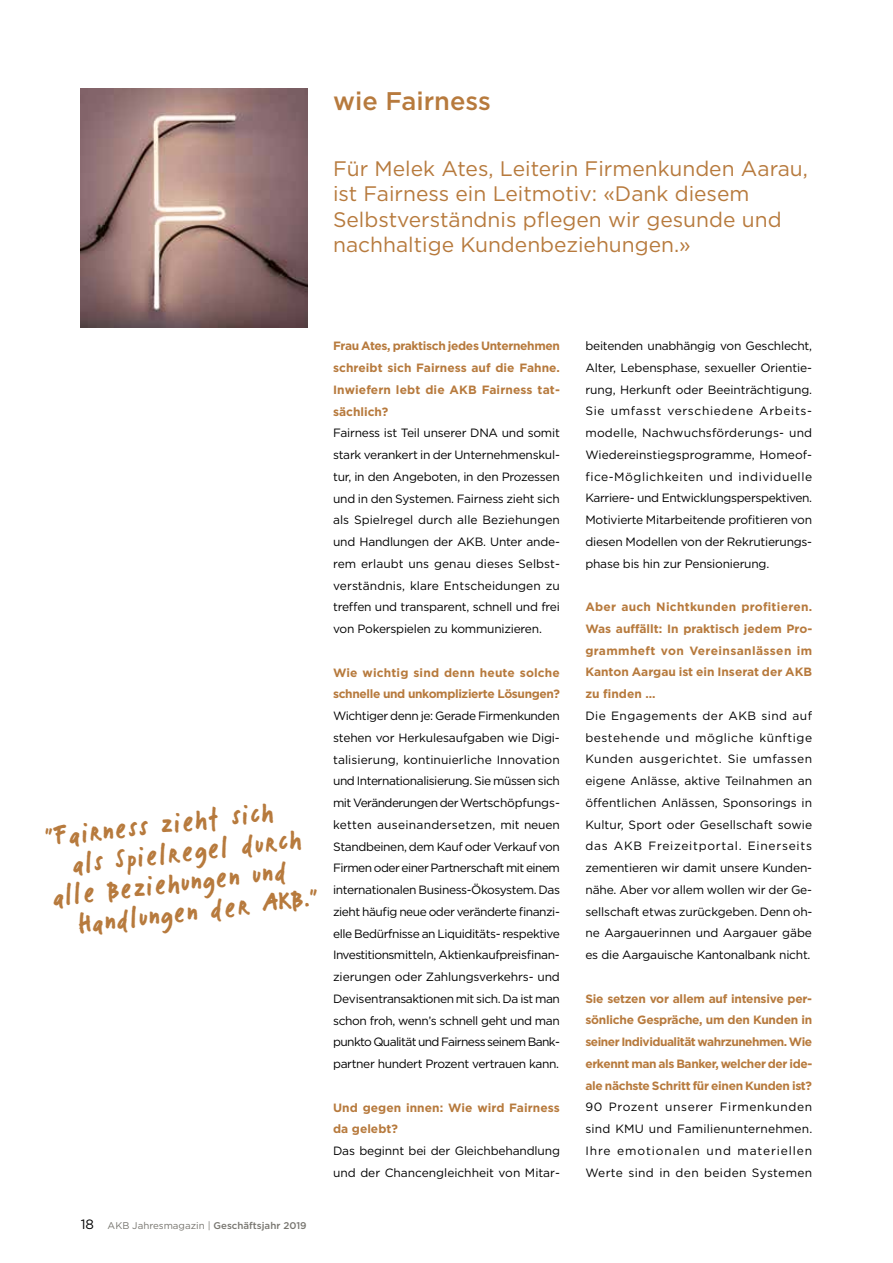
<style>
.page{position:relative;width:893px;height:1263px;background:#fff}
.page>*{position:absolute;margin:0;border:0;box-sizing:border-box;transform-origin:0 0}
.t1{font:45px "EPA Handschrift Bold";color:#b77a3d}
.t2{font:500 25.5px "Gotham";color:#b77a3d}
.t3{font:21px/25.5px "Gotham";color:#b77a3d}
.t4{font:12px/21.8px "Gotham";letter-spacing:-.02em;color:#000;text-align:justify}
.t5{font:700 12px/21.8px "Gotham";color:#b77a3d;text-align:justify}
.t6{font:700 12px/21.8px "Gotham";letter-spacing:-.03em;color:#b77a3d}
.t7{font:9.75px "Gotham";color:#77756f}
.s1{font-size:13.5px;color:#000}
.s2{font-weight:500}
</style>
<div class="page">
<img style="left:81px;top:88px;width:227px;height:239px">
<h2 class="t2" style="left:333px;top:84px;width:159px">wie Fairness</h2>
<h3 class="t3" style="left:333px;top:155px;width:476px">Für Melek Ates, Leiterin Firmenkunden Aarau, ist Fairness ein Leitmotiv: «Dank diesem Selbstverständnis pflegen wir gesunde und nachhaltige Kundenbeziehungen.»</h3>
<h1 class="t1" style="left:41px;top:803px;width:233px;rotate:-6deg">"Fairness zieht sich</h1>
<h1 class="t1" style="left:68px;top:830px;width:234px;rotate:-6deg">als Spielregel durch</h1>
<h1 class="t1" style="left:48px;top:862px;width:239px;rotate:-6deg">alle Beziehungen und</h1>
<h1 class="t1" style="left:75px;top:889px;width:244px;rotate:-6deg">Handlungen der AKB."</h1>
<p class="t5" style="left:333px;top:335px;width:228px">Frau Ates, praktisch jedes Unternehmen schreibt sich Fairness auf die Fahne.<br>Inwiefern lebt die AKB Fairness tat&shy;sächlich?</p>
<p class="t4" style="left:333px;top:422px;width:228px">Fairness ist Teil unserer DNA und somit stark verankert in der Unternehmenskul&shy;tur, in den Angeboten, in den Prozessen und in den Systemen. Fairness zieht sich als Spielregel durch alle Beziehungen und Handlungen der AKB. Unter ande&shy;rem erlaubt uns genau dieses Selbst&shy;verständnis, klare Entscheidungen zu treffen und transparent, schnell und frei von Pokerspielen zu kommunizieren.</p>
<p class="t6" style="left:333px;top:661px;width:228px">Wie wichtig sind denn heute solche schnelle und unkomplizierte Lösungen?</p>
<p class="t4" style="left:333px;top:705px;width:228px">Wichtiger denn je: Gerade Firmenkunden stehen vor Herkulesaufgaben wie Digi&shy;talisierung, kontinuierliche Innovation und Internationalisierung. Sie müssen sich mit Veränderungen der Wertschöpfungs&shy;ketten auseinandersetzen, mit neuen Standbeinen, dem Kauf oder Verkauf von Firmen oder einer Partnerschaft mit einem internationalen Business-Ökosystem. Das zieht häufig neue oder veränderte finanzi&shy;elle Bedürfnisse an Liquiditäts- respektive Investitionsmitteln, Aktienkaufpreisfinan&shy;zierungen oder Zahlungsverkehrs- und Devisentransaktionen mit sich. Da ist man schon froh, wenn’s schnell geht und man punkto Qualität und Fairness seinem Bank&shy;partner hundert Prozent vertrauen kann.</p>
<p class="t5" style="left:333px;top:1096px;width:228px">Und gegen innen: Wie wird Fairness da gelebt?</p>
<p class="t4" style="left:333px;top:1139px;width:228px">Das beginnt bei der Gleichbehandlung und der Chancengleichheit von Mitar-</p>
<p class="t7" style="left:81px;top:1219px;width:227px"><span class="s1">18</span> AKB Jahresmagazin | <span class="s2">Geschäftsjahr 2019</span></p>
<p class="t4" style="left:585px;top:335px;width:228px">beitenden unabhängig von Geschlecht, Alter, Lebensphase, sexueller Orientie&shy;rung, Herkunft oder Beeinträchtigung.<br>Sie umfasst verschiedene Arbeits&shy;modelle, Nachwuchsförderungs- und Wiedereinstiegsprogramme, Homeof&shy;fice-Möglichkeiten und individuelle Karriere- und Entwicklungsperspektiven.<br>Motivierte Mitarbeitende profitieren von diesen Modellen von der Rekrutierungs&shy;phase bis hin zur Pensionierung.</p>
<p class="t5" style="left:585px;top:596px;width:228px">Aber auch Nichtkunden profitieren.<br>Was auffällt: In praktisch jedem Pro&shy;grammheft von Vereinsanlässen im Kanton Aargau ist ein Inserat der AKB zu finden …</p>
<p class="t4" style="left:585px;top:704px;width:228px">Die Engagements der AKB sind auf bestehende und mögliche künftige Kunden ausgerichtet. Sie umfassen eigene Anlässe, aktive Teilnahmen an öffentlichen Anlässen, Sponsorings in Kultur, Sport oder Gesellschaft sowie das AKB Freizeitportal. Einerseits zementieren wir damit unsere Kunden&shy;nähe. Aber vor allem wollen wir der Ge&shy;sellschaft etwas zurückgeben. Denn oh&shy;ne Aargauerinnen und Aargauer gäbe es die Aargauische Kantonalbank nicht.</p>
<p class="t5" style="left:585px;top:987px;width:228px">Sie setzen vor allem auf intensive per&shy;sönliche Gespräche, um den Kunden in seiner Individualität wahrzunehmen. Wie erkennt man als Banker, welcher der ide&shy;ale nächste Schritt für einen Kunden ist?</p>
<p class="t4" style="left:585px;top:1096px;width:228px">90 Prozent unserer Firmenkunden sind KMU und Familienunternehmen.<br>Ihre emotionalen und materiellen Werte sind in den beiden Systemen</p>
</div>
